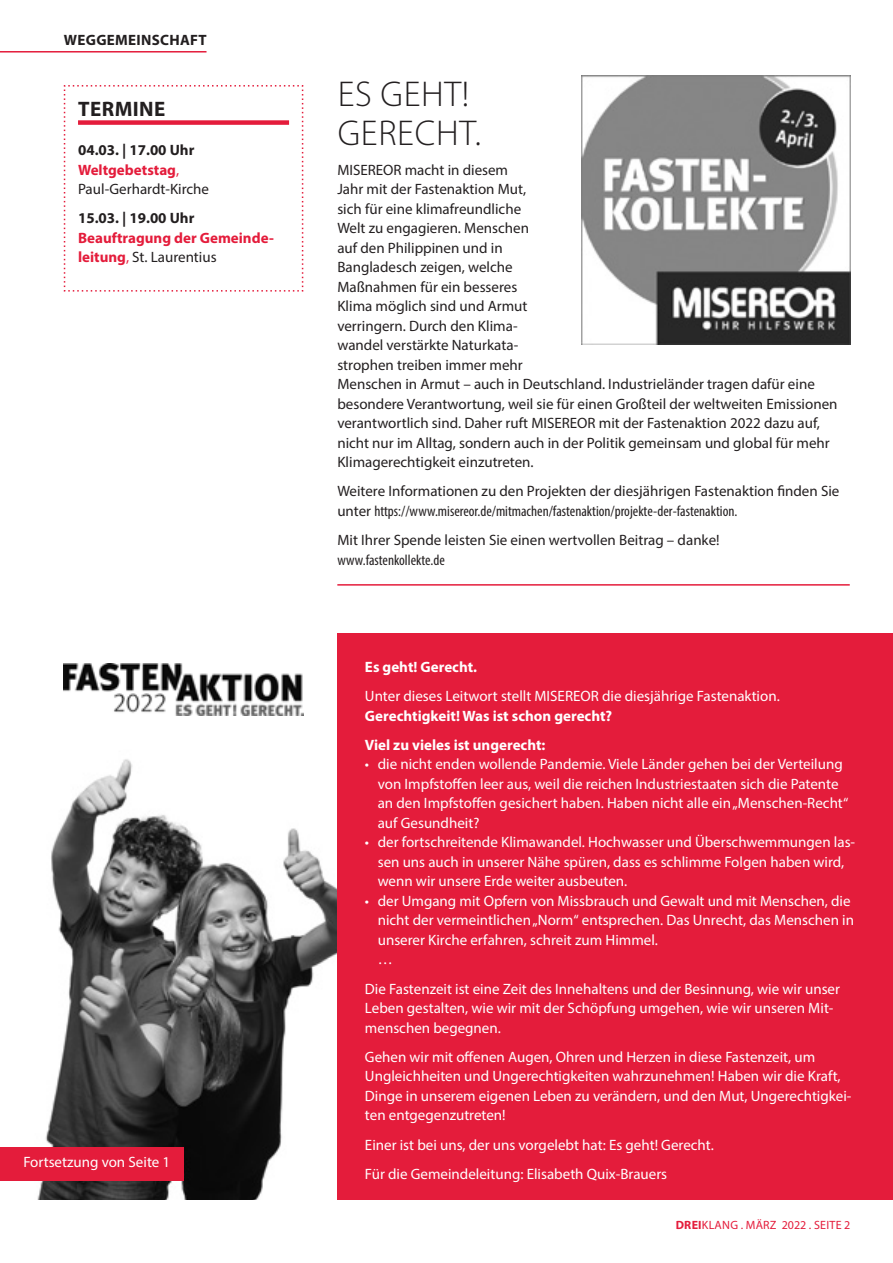
<style>
.page{position:relative;width:893px;height:1263px;background:#fff}
.page>*{position:absolute;margin:0;border:0;box-sizing:border-box;transform-origin:0 0}
.Überschrift_24{font:300 36px/39px "Myriad Pro";letter-spacing:.02em;color:#231f20}
.Titel{font:700 21px "Myriad Pro";letter-spacing:.02em;color:#231f20}
.Fließtext{font:15px/19.5px "Myriad Pro";color:#fff}
.Fließtext-2{font:15px/19.5px "Myriad Pro";color:#231f20}
.Fließtext_mit_Linie{font:15px/19.5px "Myriad Pro";color:#231f20}
.Fett_mit_Abstand{font:700 15px/19.5px "Myriad Pro";color:#e41c3b}
.Fett_mit_Abstand-2{font:15px/19.5px "Myriad Pro";color:#231f20}
.Fließtext_ohne_Absta{font:700 15px "Myriad Pro";color:#231f20}
.Fließtext_ohne_Absta-2{font:700 15px "Myriad Pro";color:#fff}
.Fließtext-3{font:700 15px "Myriad Pro";color:#fff}
.Fließtext_ohne_Absta-3{font:700 15px "Myriad Pro";letter-spacing:.02em;color:#231f20}
.t1{font:12px "Myriad Pro";letter-spacing:.02em;color:#e41c3b}
.s1{font-weight:700;color:#e41c3b}
.s2{color:#e41c3b}
.s3{font-weight:400}
.s4{font-weight:400;color:#231f20}
.s5{font-stretch:condensed}
.s6{font-weight:700}
</style>
<div class="page">
<img style="left:37px;top:759px;width:300px;height:440px">
<div style="left:337px;top:633px;width:556px;height:566px;background:#e41c3b"></div>
<div style="left:0;top:1147px;width:184px;height:34px;background:#e41c3b"></div>
<svg style="left:63px;top:85px;width:241px;height:207px"></svg>
<hr style="left:337px;top:584px;width:513px;height:2px;background:#e41c3b">
<img style="left:581px;top:75px;width:269px;height:270px">
<img style="left:64px;top:663px;width:239px;height:52px">
<hr style="left:0;top:51px;width:207px;height:2px;background:#e41c3b">
<p class="Fließtext_ohne_Absta-3" style="left:64px;top:30px;width:144px">WEGGEMEINSCHAFT</p>
<p class="Titel" style="left:78px;top:95px;width:89px">TERMINE</p>
<p class="Fließtext_ohne_Absta" style="left:78px;top:140px;width:118px">04.03. | 17.00 Uhr</p>
<p class="Fett_mit_Abstand-2" style="left:78px;top:160px;width:133px"><span class="s1">Weltgebetstag</span><span class="s2">,<br></span>Paul-Gerhardt-Kirche</p>
<p class="Fließtext_ohne_Absta" style="left:78px;top:208px;width:118px">15.03. | 19.00 Uhr</p>
<p class="Fett_mit_Abstand" style="left:78px;top:228px;width:197px">Beauftragung der Gemeinde&shy;leitung<span class="s3">,</span> <span class="s4">St. Laurentius</span></p>
<p class="Fließtext" style="left:23px;top:1152px;width:148px">Fortsetzung von Seite 1</p>
<p class="Überschrift_24" style="left:338px;top:74px;width:145px">ES GEHT!<br>GERECHT.</p>
<p class="Fließtext-2" style="left:337px;top:160px;width:502px">MISEREOR macht in diesem<br>Jahr mit der Fastenaktion Mut,<br>sich für eine klimafreundliche<br>Welt zu engagieren. Menschen<br>auf den Philippinen und in<br>Bangladesch zeigen, welche<br>Maßnahmen für ein besseres<br>Klima möglich sind und Armut<br>verringern. Durch den Klima-<br>wandel verstärkte Naturkata-<br>strophen treiben immer mehr<br>Menschen in Armut – auch in Deutschland. Industrieländer tragen dafür eine besondere Verantwortung, weil sie für einen Großteil der weltweiten Emissionen verantwortlich sind. Daher ruft MISEREOR mit der Fastenaktion 2022 dazu auf, nicht nur im Alltag, sondern auch in der Politik gemeinsam und global für mehr Klimagerechtigkeit einzutreten.</p>
<p class="Fließtext-2" style="left:337px;top:481px;width:504px">Weitere Informationen zu den Projekten der diesjährigen Fastenaktion finden Sie unter <span class="s5">https://www.misereor.de/mitmachen/fastenaktion/projekte-der-fastenaktion.</span></p>
<p class="Fließtext_mit_Linie" style="left:337px;top:530px;width:384px">Mit Ihrer Spende leisten Sie einen wertvollen Beitrag – danke! <span class="s5">www.fastenkollekte.de</span></p>
<p class="Fließtext-3" style="left:365px;top:657px;width:114px">Es geht! Gerecht.</p>
<p class="Fließtext" style="left:365px;top:686px;width:416px">Unter dieses Leitwort stellt MISEREOR die diesjährige Fastenaktion.<br><span class="s6">Gerechtigkeit! Was ist schon gerecht?</span></p>
<p class="Fließtext_ohne_Absta-2" style="left:365px;top:735px;width:182px">Viel zu vieles ist ungerecht:</p>
<p class="Fließtext" style="left:378px;top:754px;width:472px;text-indent:-13px">• die nicht enden wollende Pandemie. Viele Länder gehen bei der Verteilung von Impfstoffen leer aus, weil die reichen Industriestaaten sich die Patente an den Impfstoffen gesichert haben. Haben nicht alle ein „Menschen-Recht“ auf Gesundheit?</p>
<p class="Fließtext" style="left:378px;top:832px;width:479px;text-indent:-13px">• der fortschreitende Klimawandel. Hochwasser und Überschwemmungen las&shy;sen uns auch in unserer Nähe spüren, dass es schlimme Folgen haben wird, wenn wir unsere Erde weiter ausbeuten.</p>
<p class="Fließtext" style="left:378px;top:891px;width:478px;text-indent:-13px">• der Umgang mit Opfern von Missbrauch und Gewalt und mit Menschen, die nicht der vermeintlichen „Norm“ entsprechen. Das Unrecht, das Menschen in unserer Kirche erfahren, schreit zum Himmel.<br>…</p>
<p class="Fließtext" style="left:365px;top:979px;width:476px">Die Fastenzeit ist eine Zeit des Innehaltens und der Besinnung, wie wir unser<br>Leben gestalten, wie wir mit der Schöpfung umgehen, wie wir unseren Mit&shy;menschen begegnen.</p>
<p class="Fließtext" style="left:365px;top:1047px;width:488px">Gehen wir mit offenen Augen, Ohren und Herzen in diese Fastenzeit, um Ungleichheiten und Ungerechtigkeiten wahrzunehmen! Haben wir die Kraft, Dinge in unserem eigenen Leben zu verändern, und den Mut, Ungerechtigkei&shy;ten entgegenzutreten!</p>
<p class="Fließtext" style="left:365px;top:1135px;width:350px">Einer ist bei uns, der uns vorgelebt hat: Es geht! Gerecht.</p>
<p class="Fließtext" style="left:365px;top:1164px;width:304px">Für die Gemeindeleitung: Elisabeth Quix-Brauers</p>
<p class="t1" style="left:676px;top:1218px;width:176px"><span class="s6">DREI</span>KLANG . MÄRZ 2022 . SEITE 2</p>
</div>
